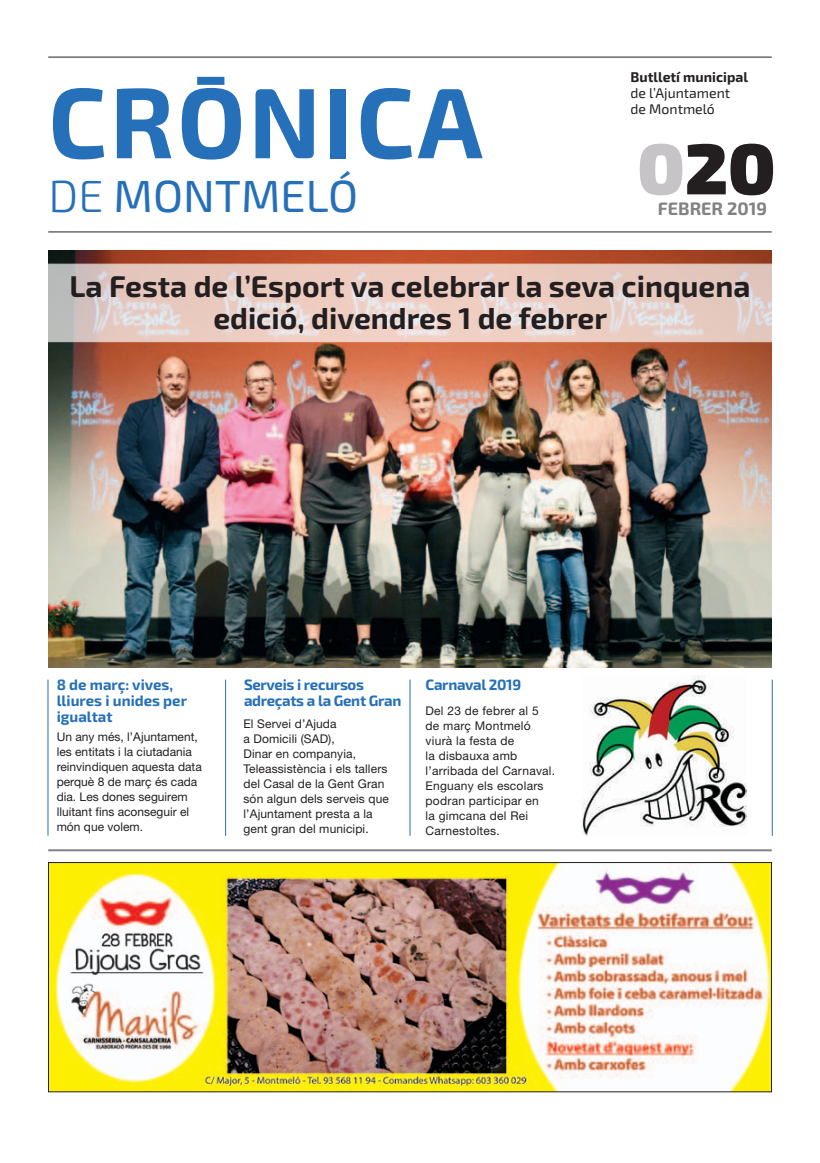
<style>
.page{position:relative;width:820px;height:1163px;background:#fff}
.page>*{position:absolute;margin:0;border:0;box-sizing:border-box;transform-origin:0 0}
.t1{font:700 100px "Exo 2";letter-spacing:.03em;color:#2570b8}
.t2{font:900 72px "Exo 2";color:#231f20}
.t3{font:45px "Exo 2";color:#2570b8}
.t4{font:700 30px/32px "Exo 2";color:#231f20;text-align:center}
.t5{font:700 18px "Exo 2";color:#828183}
.t6{font:700 15px/16px "Exo 2";letter-spacing:-.02em;color:#2570b8}
.t7{font:700 15px/16px "Exo 2";color:#2570b8}
.t8{font:14px/16px "Exo 2";color:#231f20}
.t9{font:700 14px "Exo 2";color:#231f20}
.t10{font:12px/15px "Helvetica Neue";letter-spacing:.01em;color:#231f20}
.s1{font-weight:300}
.s2{color:#c6c4c6}
</style>
<div class="page">
<img style="left:582px;top:675px;width:164px;height:160px">
<hr style="left:48px;top:57px;width:723px;height:1px;background:#231f20">
<hr style="left:48px;top:231px;width:723px;height:1px;background:#231f20">
<div style="left:197px;top:77px;width:27px;height:8px;background:#2570b8"></div>
<hr style="left:48px;top:849px;width:723px;height:2px;background:#808285">
<hr style="left:47px;top:679px;width:1px;height:156px;background:#2570b8">
<hr style="left:225px;top:679px;width:1px;height:156px;background:#2570b8">
<hr style="left:409px;top:679px;width:1px;height:156px;background:#2570b8">
<hr style="left:771px;top:679px;width:1px;height:156px;background:#2570b8">
<img style="left:48px;top:251px;width:723px;height:416px">
<svg style="left:48px;top:264px;width:723px;height:78px;background:#e6cdc5"></svg>
<img style="left:50px;top:864px;width:719px;height:225px">
<div style="left:48px;top:862px;width:723px;height:229px;border:1px solid #231f20"></div>
<h1 class="t1" style="left:48px;top:63px;width:436px">CRONICA</h1>
<h3 class="t3" style="left:49px;top:170px;width:311px"><span class="s1">DE</span> MONTMELÓ</h3>
<p class="t9" style="left:630px;top:69px;width:119px">Butlletí municipal</p>
<p class="t8" style="left:630px;top:86px;width:101px">de l’Ajuntament de Montmeló</p>
<h2 class="t2" style="left:637px;top:125px;width:140px"><span class="s2">0</span>20</h2>
<h3 class="t5" style="left:657px;top:198px;width:111px">FEBRER 2019</h3>
<h3 class="t4" style="left:70px;top:271px;width:682px">La Festa de l’Esport va celebrar la seva cinquena edició, divendres 1 de febrer</h3>
<p class="t7" style="left:57px;top:677px;width:132px">8 de març: vives, lliures i unides per igualtat</p>
<p class="t6" style="left:244px;top:677px;width:159px">Serveis i recursos adreçats a la Gent Gran</p>
<p class="t6" style="left:425px;top:677px;width:97px">Carnaval 2019</p>
<p class="t10" style="left:57px;top:729px;width:146px">Un any més, l’Ajuntament, les entitats i la ciutadania reinvindiquen aquesta data perquè 8 de març és cada dia. Les dones seguirem lluitant fins aconseguir el món que volem.</p>
<p class="t10" style="left:425px;top:703px;width:131px">Del 23 de febrer al 5 de març Montmeló viurà la festa de<br>la disbauxa amb l’arribada del Carnaval.<br>Enguany els escolars podran participar en<br>la gimcana del Rei<br>Carnestoltes.</p>
<p class="t10" style="left:243px;top:716px;width:147px">El Servei d’Ajuda<br>a Domicili (SAD),<br>Dinar en companyia,<br>Teleassistència i els tallers del Casal de la Gent Gran són algun dels serveis que l’Ajuntament presta a la gent gran del municipi.</p>
</div>
